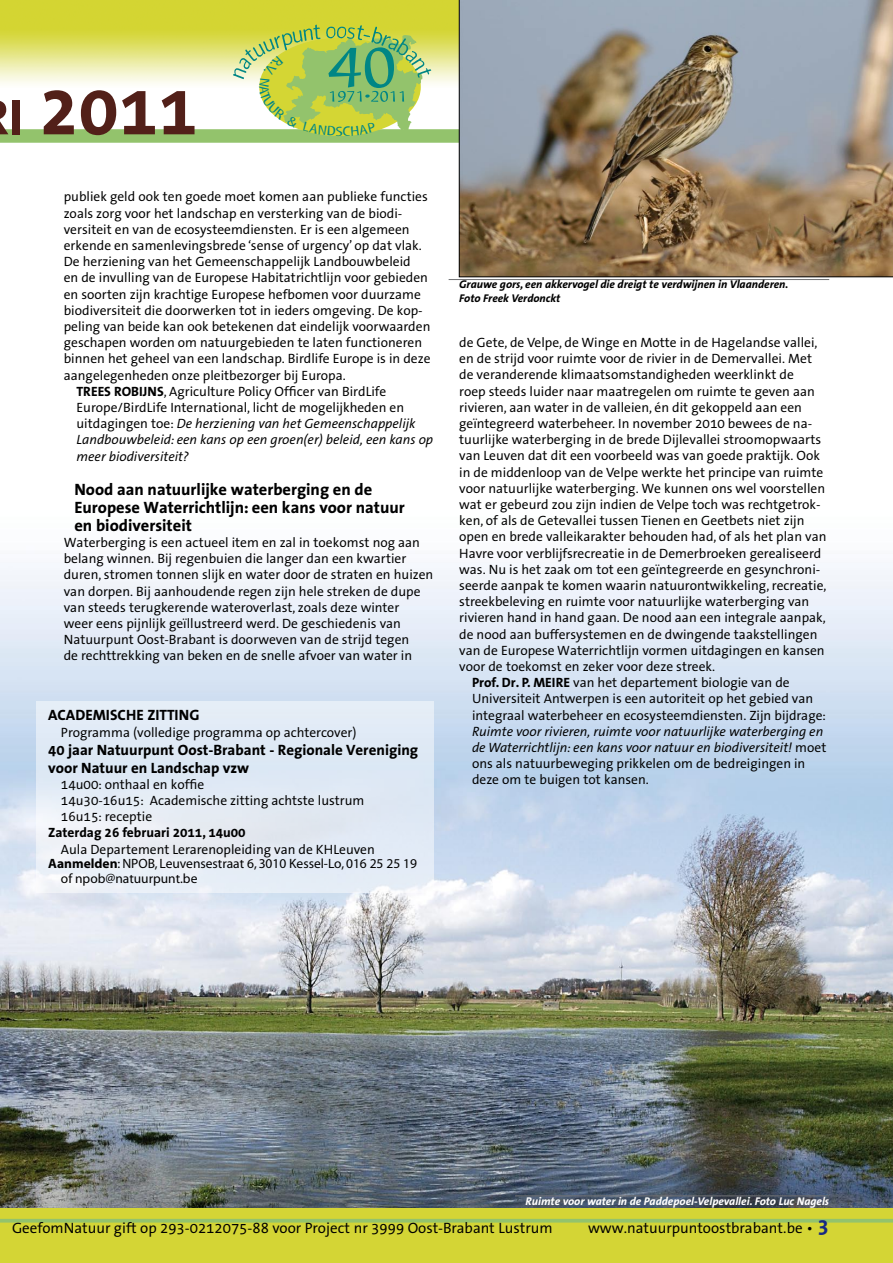
<style>
.page{position:relative;width:893px;height:1263px;background:#fff}
.page>*{position:absolute;margin:0;border:0;box-sizing:border-box;transform-origin:0 0}
.t1{font:700 72px "The Sans Office";color:#522019}
.t2{font:700 16.5px/18px "The Sans Office";color:#000}
.t3{font:15px "The Sans Office";color:#000}
.t4{font:700 15px/18px "The Sans Office";color:#000}
.t5{font:13.5px/16.2px "The Sans Office";color:#000}
.t6{font:italic 13.5px/16.2px "The Sans Office";color:#000}
.t7{font:13.5px/14.9px "Myriad";color:#000}
.t8{font:700 13.5px "The Sans Office";color:#000}
.t9{font:italic 700 11.25px/13.5px "The Sans Office";color:#000}
.t10{font:italic 700 11.25px "The Sans Office";color:#fff}
.s1{font-size:50.4px}
.s2{font-weight:700}
.s3{font-style:normal}
.s4{font-weight:700;font-size:21px;color:#172983}
</style>
<div class="page">
<img style="left:0;top:566px;width:893px;height:643px">
<div style="left:0;top:1209px;width:893px;height:54px;background:#d4d535"></div>
<img style="left:0;top:0;width:459px;height:93px">
<hr style="left:0;top:1219px;width:893px;height:3px;background:#93c36c">
<div style="left:36px;top:702px;width:398px;height:191px;background:#e2ebf5"></div>
<hr style="left:449px;top:279px;width:380px;height:1px;background:#707173">
<hr style="left:515px;top:1195px;width:314px;height:1px;background:#707173">
<div style="left:0;top:129px;width:893px;height:14px;background:#93c36c"></div>
<svg style="left:459px;top:0;width:434px;height:277px;background:#948a7c"></svg>
<svg style="left:233px;top:25px;width:198px;height:111px"></svg>
<h1 class="t1" style="left:9px;top:72px;width:190px"><span class="s1">i</span> 2011</h1>
<p class="t5" style="left:64px;top:189px;width:366px">publiek geld ook ten goede moet komen aan publieke functies</p>
<p class="t5" style="left:64px;top:205px;width:340px">zoals zorg voor het landschap en versterking van de biodi-</p>
<p class="t5" style="left:64px;top:222px;width:347px">versiteit en van de ecosysteemdiensten. Er is een algemeen</p>
<p class="t5" style="left:64px;top:238px;width:360px">erkende en samenlevingsbrede ‘sense of urgency’ op dat vlak.</p>
<p class="t5" style="left:64px;top:254px;width:348px">De herziening van het Gemeenschappelijk Landbouwbeleid</p>
<p class="t5" style="left:64px;top:270px;width:366px">en de invulling van de Europese Habitatrichtlijn voor gebieden</p>
<p class="t5" style="left:64px;top:286px;width:359px">en soorten zijn krachtige Europese hefbomen voor duurzame</p>
<p class="t5" style="left:64px;top:303px;width:360px">biodiversiteit die doorwerken tot in ieders omgeving. De kop-</p>
<p class="t5" style="left:64px;top:319px;width:368px">peling van beide kan ook betekenen dat eindelijk voorwaarden</p>
<p class="t5" style="left:64px;top:335px;width:360px">geschapen worden om natuurgebieden te laten functioneren</p>
<p class="t5" style="left:64px;top:351px;width:368px">binnen het geheel van een landschap. Birdlife Europe is in deze</p>
<p class="t5" style="left:64px;top:367px;width:284px">aangelegenheden onze pleitbezorger bij Europa.</p>
<p class="t5" style="left:77px;top:384px;width:311px"><span class="s2">TREES ROBIJNS</span>, Agriculture Policy Officer van BirdLife</p>
<p class="t5" style="left:77px;top:400px;width:329px">Europe/BirdLife International, licht de mogelijkheden en</p>
<p class="t6" style="left:77px;top:416px;width:341px"><span class="s3">uitdagingen toe:</span> De herziening van het Gemeenschappelijk</p>
<p class="t6" style="left:77px;top:432px;width:358px">Landbouwbeleid: een kans op een groen(er) beleid, een kans op</p>
<p class="t6" style="left:77px;top:448px;width:114px">meer biodiversiteit?</p>
<p class="t2" style="left:74px;top:481px;width:332px">Nood aan natuurlijke waterberging en de<br>Europese Waterrichtlijn: een kans voor natuur en biodiversiteit</p>
<p class="t5" style="left:64px;top:535px;width:371px">Waterberging is een actueel item en zal in toekomst nog aan belang winnen. Bij regenbuien die langer dan een kwartier duren, stromen tonnen slijk en water door de straten en huizen van dorpen. Bij aanhoudende regen zijn hele streken de dupe van steeds terugkerende wateroverlast, zoals deze winter<br>weer eens pijnlijk geïllustreerd werd. De geschiedenis van Natuurpunt Oost-Brabant is doorweven van de strijd tegen<br>de rechttrekking van beken en de snelle afvoer van water in</p>
<p class="t4" style="left:48px;top:707px;width:153px">ACADEMISCHE ZITTING</p>
<p class="t5" style="left:61px;top:724px;width:297px">Programma (volledige programma op achtercover)</p>
<p class="t4" style="left:48px;top:741px;width:372px">40 jaar Natuurpunt Oost-Brabant - Regionale Vereniging voor Natuur en Landschap vzw</p>
<p class="t5" style="left:61px;top:777px;width:305px">14u00: onthaal en koffie<br>14u30-16u15: Academische zitting achtste lustrum<br>16u15: receptie</p>
<p class="t8" style="left:48px;top:825px;width:199px">Zaterdag 26 februari 2011, 14u00</p>
<p class="t5" style="left:61px;top:841px;width:315px">Aula Departement Lerarenopleiding van de KHLeuven</p>
<p class="t7" style="left:61px;top:857px;width:358px;text-indent:-13px"><span class="s2">Aanmelden</span>: NPOB, Leuvensestraat 6, 3010 Kessel-Lo, 016 25 25 19 of npob@natuurpunt.be</p>
<p class="t9" style="left:459px;top:278px;width:331px">Grauwe gors, een akkervogel die dreigt te verdwijnen in Vlaanderen.<br>Foto Freek Verdonckt</p>
<p class="t5" style="left:459px;top:335px;width:360px">de Gete, de Velpe, de Winge en Motte in de Hagelandse vallei,</p>
<p class="t5" style="left:459px;top:351px;width:354px">en de strijd voor ruimte voor de rivier in de Demervallei. Met</p>
<p class="t5" style="left:459px;top:367px;width:336px">de veranderende klimaatsomstandigheden weerklinkt de</p>
<p class="t5" style="left:459px;top:383px;width:357px">roep steeds luider naar maatregelen om ruimte te geven aan</p>
<p class="t5" style="left:459px;top:400px;width:344px">rivieren, aan water in de valleien, én dit gekoppeld aan een</p>
<p class="t5" style="left:459px;top:416px;width:354px">geïntegreerd waterbeheer. In november 2010 bewees de na-</p>
<p class="t5" style="left:459px;top:432px;width:363px">tuurlijke waterberging in de brede Dijlevallei stroomopwaarts</p>
<p class="t5" style="left:459px;top:448px;width:362px">van Leuven dat dit een voorbeeld was van goede praktijk. Ook</p>
<p class="t5" style="left:459px;top:464px;width:365px">in de middenloop van de Velpe werkte het principe van ruimte</p>
<p class="t5" style="left:459px;top:481px;width:367px">voor natuurlijke waterberging. We kunnen ons wel voorstellen</p>
<p class="t5" style="left:459px;top:497px;width:363px">wat er gebeurd zou zijn indien de Velpe toch was rechtgetrok-</p>
<p class="t5" style="left:459px;top:513px;width:347px">ken, of als de Getevallei tussen Tienen en Geetbets niet zijn</p>
<p class="t5" style="left:459px;top:529px;width:369px">open en brede valleikarakter behouden had, of als het plan van</p>
<p class="t5" style="left:459px;top:545px;width:364px">Havre voor verblijfsrecreatie in de Demerbroeken gerealiseerd</p>
<p class="t5" style="left:459px;top:562px;width:363px">was. Nu is het zaak om tot een geïntegreerde en gesynchroni-</p>
<p class="t5" style="left:459px;top:578px;width:369px">seerde aanpak te komen waarin natuurontwikkeling, recreatie,</p>
<p class="t5" style="left:459px;top:594px;width:352px">streekbeleving en ruimte voor natuurlijke waterberging van</p>
<p class="t5" style="left:459px;top:610px;width:368px">rivieren hand in hand gaan. De nood aan een integrale aanpak,</p>
<p class="t5" style="left:459px;top:626px;width:360px">de nood aan buffersystemen en de dwingende taakstellingen</p>
<p class="t5" style="left:459px;top:643px;width:367px">van de Europese Waterrichtlijn vormen uitdagingen en kansen</p>
<p class="t5" style="left:459px;top:659px;width:257px">voor de toekomst en zeker voor deze streek.</p>
<p class="t5" style="left:472px;top:675px;width:319px"><span class="s2">Prof. Dr. P. MEIRE</span> van het departement biologie van de</p>
<p class="t5" style="left:472px;top:691px;width:343px">Universiteit Antwerpen is een autoriteit op het gebied van</p>
<p class="t5" style="left:472px;top:707px;width:355px">integraal waterbeheer en ecosysteemdiensten. Zijn bijdrage:</p>
<p class="t6" style="left:472px;top:724px;width:356px">Ruimte voor rivieren, ruimte voor natuurlijke waterberging en de Waterrichtlijn: een kans voor natuur en biodiversiteit! <span class="s3">moet ons als natuurbeweging prikkelen om de bedreigingen in deze om te buigen tot kansen.</span></p>
<p class="t10" style="left:526px;top:1195px;width:305px">Ruimte voor water in de Paddepoel-Velpevallei. Foto Luc Nagels</p>
<p class="t3" style="left:12px;top:1220px;width:542px">GeefomNatuur gift op 293-0212075-88 voor Project nr 3999 Oost-Brabant Lustrum</p>
<p class="t3" style="left:588px;top:1220px;width:243px">www.natuurpuntoostbrabant.be • <span class="s4">3</span></p>
</div>
